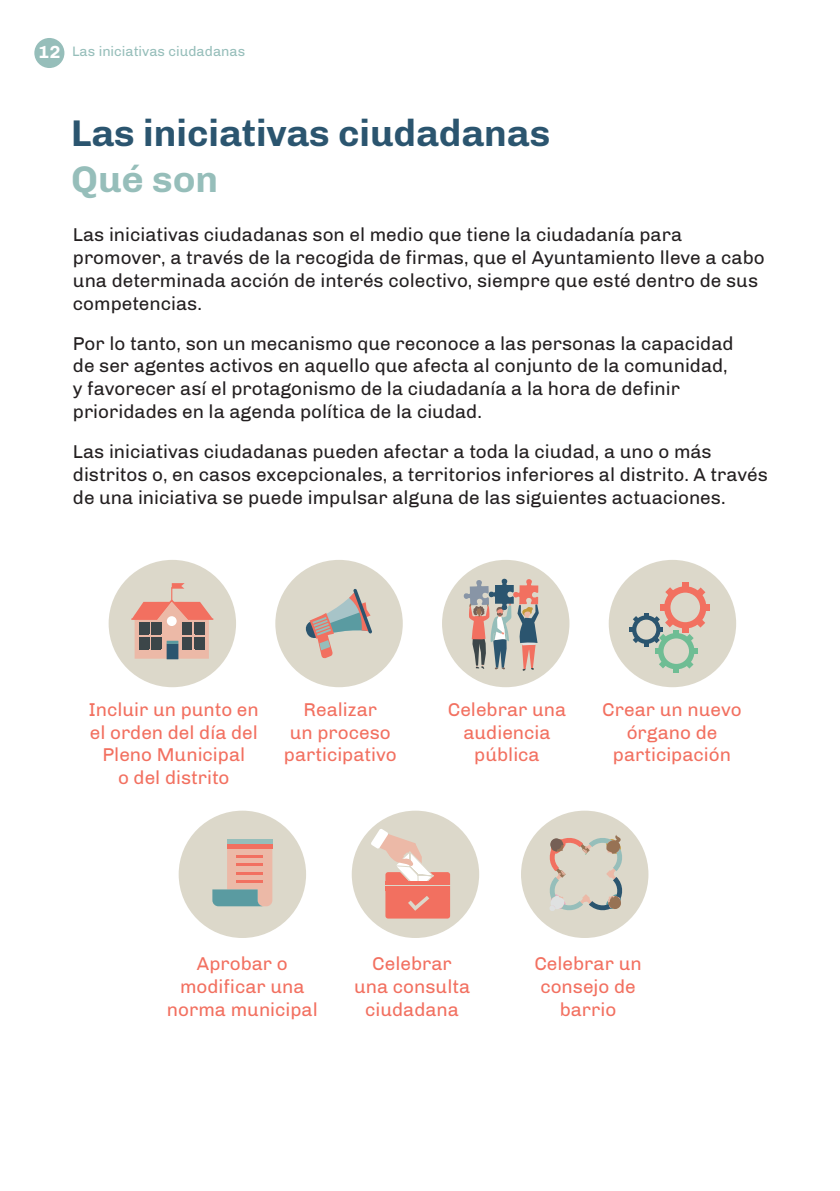
<style>
.page{position:relative;width:840px;height:1191px;background:#fff}
.page>*{position:absolute;margin:0;border:0;box-sizing:border-box;transform-origin:0 0}
.t1{font:700 38px "Chivo";color:#2b556f}
.t2{font:700 38px "Chivo";color:#96beba}
.t3{font:19px/22.8px "Chivo";color:#231f20}
.t4{font:19px/22.8px "Chivo";color:#f27060;text-align:center}
.t5{font:14px "Chivo";color:#96beba}
.s1{font-weight:700;font-size:18px;color:#fff}
</style>
<div class="page">
<div style="left:34px;top:38px;width:30px;height:30px;background:#96beba;border-radius:50%"></div>
<div style="left:608px;top:560px;width:127px;height:127px;background:#dcd8ca;border-radius:50%"></div>
<div style="left:109px;top:560px;width:127px;height:127px;background:#dcd8ca;border-radius:50%"></div>
<div style="left:166px;top:643px;width:12px;height:16px;background:#2b556f"></div>
<svg style="left:131px;top:583px;width:82px;height:75px"></svg>
<div style="left:275px;top:560px;width:127px;height:127px;background:#dcd8ca;border-radius:50%"></div>
<div style="left:442px;top:560px;width:127px;height:127px;background:#dcd8ca;border-radius:50%"></div>
<svg style="left:463px;top:578px;width:75px;height:93px"></svg>
<div style="left:178px;top:810px;width:128px;height:128px;background:#dcd8ca;border-radius:50%"></div>
<div style="left:351px;top:810px;width:128px;height:128px;background:#dcd8ca;border-radius:50%"></div>
<div style="left:520px;top:810px;width:128px;height:128px;background:#dcd8ca;border-radius:50%"></div>
<svg style="left:549px;top:835px;width:74px;height:76px"></svg>
<svg style="left:305px;top:589px;width:67px;height:70px"></svg>
<div style="left:663px;top:586px;width:43px;height:42px;background:#f27060;border-radius:50%"></div>
<div style="left:681px;top:582px;width:7px;height:7px;background:#f27060"></div>
<div style="left:681px;top:625px;width:7px;height:7px;background:#f27060"></div>
<div style="left:660px;top:604px;width:6px;height:7px;background:#f27060"></div>
<div style="left:703px;top:604px;width:6px;height:7px;background:#f27060"></div>
<svg style="left:665px;top:587px;width:9px;height:10px"></svg>
<svg style="left:695px;top:618px;width:9px;height:9px"></svg>
<svg style="left:695px;top:587px;width:10px;height:10px"></svg>
<div style="left:670px;top:592px;width:29px;height:30px;background:#dcd8ca;border-radius:50%"></div>
<svg style="left:657px;top:633px;width:37px;height:36px"></svg>
<svg style="left:673px;top:667px;width:5px;height:5px"></svg>
<svg style="left:691px;top:648px;width:6px;height:6px"></svg>
<svg style="left:629px;top:613px;width:49px;height:41px"></svg>
<svg style="left:685px;top:660px;width:8px;height:8px"></svg>
<svg style="left:659px;top:660px;width:7px;height:8px"></svg>
<svg style="left:685px;top:634px;width:8px;height:8px"></svg>
<div style="left:663px;top:638px;width:25px;height:26px;background:#dcd8ca;border-radius:50%"></div>
<div style="left:385px;top:872px;width:65px;height:46px;background:#f27060;border-radius:3px"></div>
<svg style="left:370px;top:828px;width:64px;height:82px"></svg>
<hr style="left:385px;top:885px;width:66px;height:1px;background:#dcd8ca">
<svg style="left:212px;top:848px;width:60px;height:58px"></svg>
<hr style="left:236px;top:855px;width:27px;height:2px;background:#f27060">
<hr style="left:236px;top:863px;width:27px;height:3px;background:#f27060">
<hr style="left:236px;top:871px;width:27px;height:3px;background:#f27060">
<hr style="left:236px;top:880px;width:27px;height:3px;background:#f27060">
<div style="left:227px;top:839px;width:45px;height:5px;background:#96beba"></div>
<hr style="left:227px;top:844px;width:45px;height:4px;background:#f27060">
<p class="t5" style="left:38px;top:43px;width:208px"><span class="s1">12</span> Las iniciativas ciudadanas</p>
<h1 class="t1" style="left:71px;top:111px;width:480px">Las iniciativas ciudadanas</h1>
<h1 class="t2" style="left:71px;top:156px;width:148px">Qué son</h1>
<p class="t3" style="left:73px;top:224px;width:693px">Las iniciativas ciudadanas son el medio que tiene la ciudadanía para promover, a través de la recogida de firmas, que el Ayuntamiento lleve a cabo una determinada acción de interés colectivo, siempre que esté dentro de sus competencias.</p>
<p class="t3" style="left:73px;top:332px;width:661px">Por lo tanto, son un mecanismo que reconoce a las personas la capacidad de ser agentes activos en aquello que afecta al conjunto de la comunidad, y favorecer así el protagonismo de la ciudadanía a la hora de definir prioridades en la agenda política de la ciudad.</p>
<p class="t3" style="left:73px;top:440px;width:696px">Las iniciativas ciudadanas pueden afectar a toda la ciudad, a uno o más distritos o, en casos excepcionales, a territorios inferiores al distrito. A través de una iniciativa se puede impulsar alguna de las siguientes actuaciones.</p>
<p class="t4" style="left:89px;top:698px;width:171px">Incluir un punto en el orden del día del<br>Pleno Municipal<br>o del distrito</p>
<p class="t4" style="left:284px;top:698px;width:114px">Realizar<br>un proceso participativo</p>
<p class="t4" style="left:602px;top:698px;width:141px">Crear un nuevo órgano de participación</p>
<p class="t4" style="left:447px;top:698px;width:120px">Celebrar una audiencia pública</p>
<p class="t4" style="left:167px;top:952px;width:152px">Aprobar o modificar una norma municipal</p>
<p class="t4" style="left:354px;top:952px;width:117px">Celebrar una consulta ciudadana</p>
<p class="t4" style="left:534px;top:952px;width:109px">Celebrar un consejo de barrio</p>
</div>
